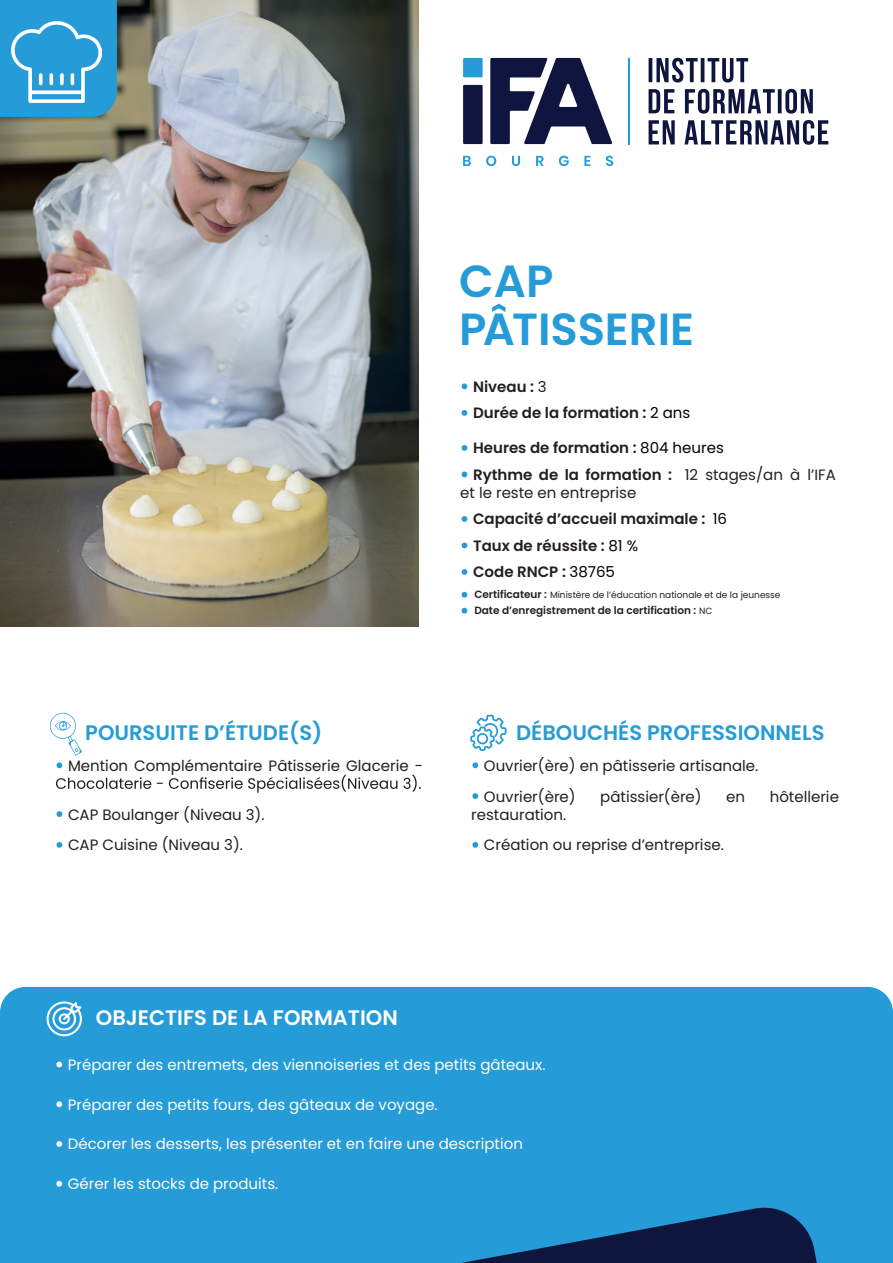
<style>
.page{position:relative;width:893px;height:1263px;background:#fff}
.page>*{position:absolute;margin:0;border:0;box-sizing:border-box;transform-origin:0 0}
.t1{font:600 45px/48px "Poppins";color:#259bd7}
.t2{font:600 21px "Poppins";color:#259bd7}
.t3{font:600 21px "Poppins";color:#fff}
.t4{font:15px/30.8px "Poppins";color:#231f20}
.t5{font:15px "Poppins";color:#fff}
.t6{font:600 15px/26.5px "Poppins";color:#231f20}
.t7{font:600 10.5px "Poppins";color:#231f20}
.t8{font:9px "Poppins";color:#231f20}
.s1{font-weight:400}
.s2{font-weight:400;color:#000001}
.s3{font-weight:600;font-size:10.5px}
.s4{font-weight:400;font-size:9px}
</style>
<div class="page">
<img style="left:0;top:0;width:419px;height:627px">
<div style="left:0;top:987px;width:893px;height:276px;background:#259bd7"></div>
<svg style="left:462px;top:383px;width:5px;height:6px"></svg>
<svg style="left:462px;top:410px;width:5px;height:6px"></svg>
<svg style="left:462px;top:445px;width:5px;height:6px"></svg>
<svg style="left:462px;top:471px;width:5px;height:6px"></svg>
<svg style="left:462px;top:516px;width:5px;height:6px"></svg>
<svg style="left:462px;top:542px;width:5px;height:6px"></svg>
<svg style="left:462px;top:569px;width:5px;height:6px"></svg>
<div style="left:0;top:0;width:117px;height:117px;background:#259bd7"></div>
<svg style="left:57px;top:762px;width:5px;height:6px"></svg>
<svg style="left:56px;top:775px;width:365px;height:18px"></svg>
<svg style="left:57px;top:811px;width:5px;height:6px"></svg>
<svg style="left:57px;top:842px;width:5px;height:6px"></svg>
<svg style="left:50px;top:712px;width:32px;height:44px"></svg>
<svg style="left:56px;top:1061px;width:6px;height:6px"></svg>
<svg style="left:56px;top:1101px;width:6px;height:6px"></svg>
<svg style="left:56px;top:1141px;width:6px;height:6px"></svg>
<svg style="left:56px;top:1181px;width:6px;height:6px"></svg>
<svg style="left:47px;top:1001px;width:35px;height:35px"></svg>
<svg style="left:472px;top:762px;width:6px;height:6px"></svg>
<svg style="left:472px;top:793px;width:6px;height:6px"></svg>
<svg style="left:472px;top:842px;width:6px;height:6px"></svg>
<svg style="left:470px;top:715px;width:36px;height:36px"></svg>
<svg style="left:234px;top:1203px;width:621px;height:60px;background:#1e74aa"></svg>
<img style="left:12px;top:21px;width:90px;height:81px">
<svg style="left:649px;top:120px;width:179px;height:25px"></svg>
<svg style="left:649px;top:89px;width:164px;height:25px"></svg>
<svg style="left:649px;top:58px;width:99px;height:25px"></svg>
<hr style="left:628px;top:58px;width:1px;height:87px;background:#259bd7">
<svg style="left:463px;top:156px;width:150px;height:10px"></svg>
<div style="left:463px;top:85px;width:20px;height:59px;background:#0f153e"></div>
<svg style="left:490px;top:58px;width:122px;height:86px"></svg>
<div style="left:463px;top:58px;width:20px;height:19px;background:#259bd7"></div>
<svg style="left:462px;top:592px;width:5px;height:6px"></svg>
<svg style="left:462px;top:608px;width:5px;height:6px"></svg>
<h1 class="t1" style="left:459px;top:257px;width:236px">CAP<br>PÂTISSERIE</h1>
<p class="t6" style="left:473px;top:373px;width:219px">Niveau : <span class="s1">3<br></span>Durée de la formation : <span class="s2">2 ans</span></p>
<p class="t6" style="left:473px;top:435px;width:364px">Heures de formation : <span class="s2">804 heures<br></span>Rythme de la formation : <span class="s1">12 stages/an à l’IFA</span></p>
<p class="t6" style="left:473px;top:479px;width:255px;text-indent:-13px"><span class="s1">et le reste en entreprise<br></span>Capacité d’accueil maximale : <span class="s2">16<br></span>Taux de réussite : <span class="s2">81 %<br></span>Code RNCP : <span class="s2">38765</span></p>
<h2 class="t2" style="left:85px;top:720px;width:239px">POURSUITE D’ÉTUDE(S)</h2>
<p class="t4" style="left:68px;top:750px;width:357px">Mention Complémentaire Pâtisserie Glacerie -</p>
<p class="t4" style="left:68px;top:799px;width:198px">CAP Boulanger (Niveau 3).<br>CAP Cuisine (Niveau 3).</p>
<p class="t8" style="left:474px;top:589px;width:308px"><span class="s3">Certificateur :</span> Ministère de l’éducation nationale et de la jeunesse</p>
<p class="t7" style="left:474px;top:604px;width:240px">Date d’enregistrement de la certification : <span class="s4">NC</span></p>
<h2 class="t2" style="left:516px;top:720px;width:310px">DÉBOUCHÉS PROFESSIONNELS</h2>
<p class="t4" style="left:484px;top:750px;width:276px">Ouvrier(ère) en pâtisserie artisanale.<br>Ouvrier(ère)</p>
<p class="t4" style="left:600px;top:781px;width:103px">pâtissier(ère)</p>
<p class="t4" style="left:726px;top:781px;width:20px">en</p>
<p class="t4" style="left:770px;top:781px;width:71px">hôtellerie</p>
<p class="t4" style="left:484px;top:799px;width:242px;text-indent:-13px">restauration.<br>Création ou reprise d’entreprise.</p>
<h2 class="t3" style="left:96px;top:1005px;width:303px">OBJECTIFS DE LA FORMATION</h2>
<p class="t5" style="left:68px;top:1056px;width:479px">Préparer des entremets, des viennoiseries et des petits gâteaux.</p>
<p class="t5" style="left:68px;top:1096px;width:371px">Préparer des petits fours, des gâteaux de voyage.</p>
<p class="t5" style="left:68px;top:1135px;width:457px">Décorer les desserts, les présenter et en faire une description</p>
<p class="t5" style="left:68px;top:1175px;width:212px">Gérer les stocks de produits.</p>
</div>
